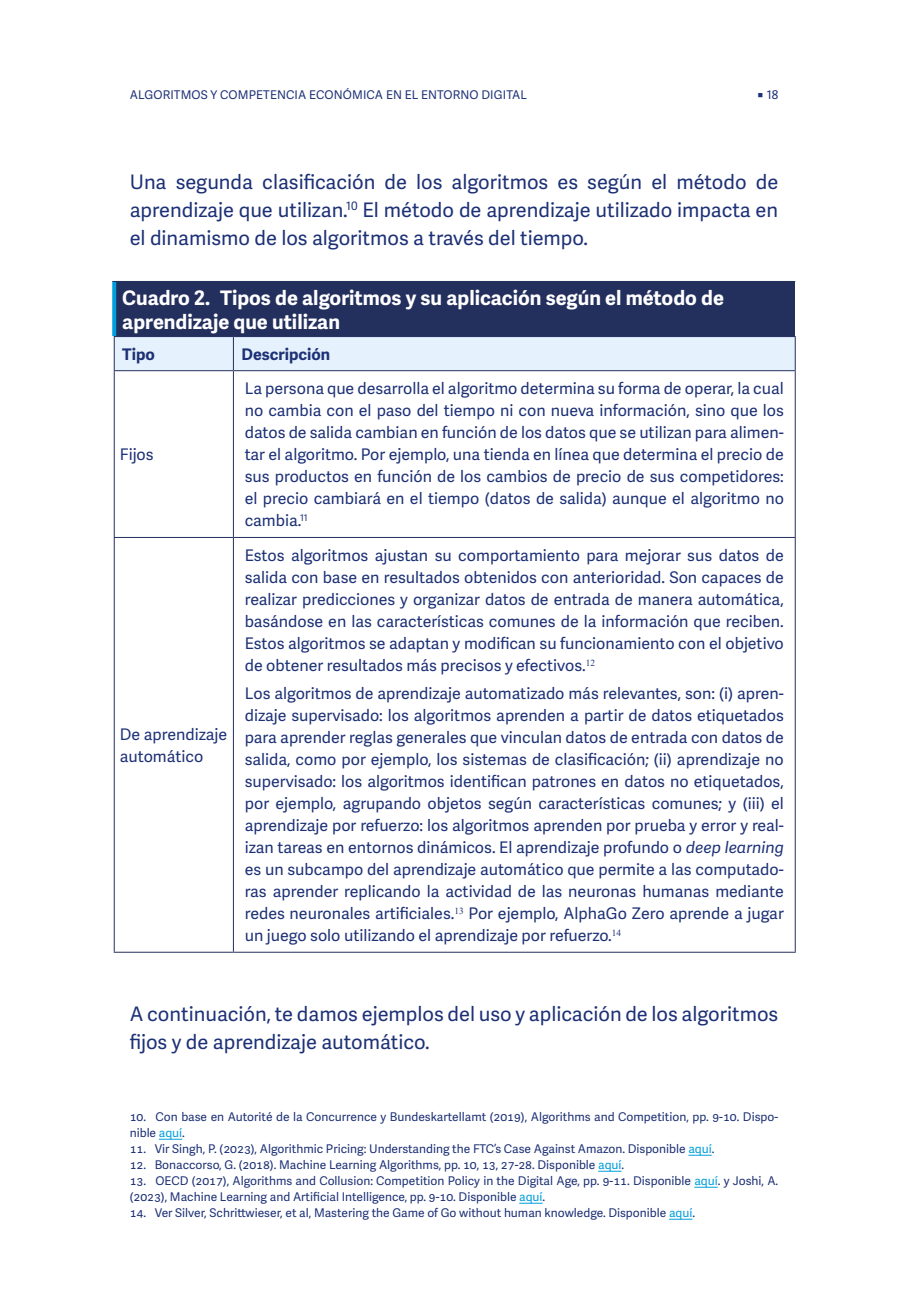
<style>
.page{position:relative;width:908px;height:1304px;background:#fff}
.page>*{position:absolute;margin:0;border:0;box-sizing:border-box;transform-origin:0 0}
.t1{font:20px/28px "Adelle Sans";color:#1d3176;text-align:justify}
.t2{font:700 20px/24px "Adelle Sans";color:#fff}
.t3{font:16px/22px "Adelle Sans";color:#1d3176;text-align:justify}
.t4{font:700 16px "Adelle Sans";color:#1d3176}
.t5{font:12px/16px "Adelle Sans";color:#1d3176}
.s1{font-style:italic}
.s2{color:#009fdd}
</style>
<div class="page">
<div style="left:114px;top:281px;width:680px;height:56px;background:#232f5d"></div>
<div style="left:115px;top:337px;width:679px;height:33px;background:#e5f1fc"></div>
<hr style="left:233px;top:337px;width:1px;height:33px;background:#232f5d">
<hr style="left:233px;top:371px;width:1px;height:166px;background:#232f5d">
<hr style="left:114px;top:537px;width:119px;height:1px;background:#232f5d">
<hr style="left:233px;top:537px;width:562px;height:1px;background:#232f5d">
<hr style="left:233px;top:538px;width:1px;height:414px;background:#232f5d">
<hr style="left:112px;top:281px;width:121px;height:1px;background:#232f5d">
<svg style="left:112px;top:282px;width:4px;height:54px"></svg>
<hr style="left:114px;top:371px;width:1px;height:166px;background:#232f5d">
<hr style="left:794px;top:371px;width:1px;height:166px;background:#232f5d">
<hr style="left:114px;top:538px;width:1px;height:414px;background:#232f5d">
<hr style="left:794px;top:538px;width:1px;height:414px;background:#232f5d">
<hr style="left:114px;top:952px;width:119px;height:1px;background:#232f5d">
<hr style="left:233px;top:952px;width:562px;height:1px;background:#232f5d">
<hr style="left:114px;top:337px;width:1px;height:33px;background:#232f5d">
<hr style="left:233px;top:336px;width:562px;height:1px;background:#232f5d">
<hr style="left:794px;top:337px;width:1px;height:33px;background:#232f5d">
<hr style="left:114px;top:370px;width:119px;height:1px;background:#232f5d">
<hr style="left:233px;top:370px;width:562px;height:1px;background:#232f5d">
<svg style="left:159px;top:1139px;width:23px;height:1px"></svg>
<svg style="left:688px;top:1155px;width:23px;height:1px"></svg>
<svg style="left:598px;top:1171px;width:23px;height:1px"></svg>
<svg style="left:694px;top:1187px;width:23px;height:1px"></svg>
<svg style="left:519px;top:1203px;width:23px;height:1px"></svg>
<svg style="left:669px;top:1219px;width:23px;height:1px"></svg>
<p class="t5" style="left:130px;top:87px;width:398px">ALGORITMOS Y COMPETENCIA ECONÓMICA EN EL ENTORNO DIGITAL</p>
<p class="t5" style="left:756px;top:87px;width:23px">◼ 18</p>
<p class="t1" style="left:130px;top:169px;width:649px">Una segunda clasificación de los algoritmos es según el método de aprendizaje que utilizan.<sup>10</sup> El método de aprendizaje utilizado impacta en el dinamismo de los algoritmos a través del tiempo.</p>
<p class="t2" style="left:122px;top:286px;width:603px">Cuadro 2. Tipos de algoritmos y su aplicación según el método de aprendizaje que utilizan</p>
<p class="t4" style="left:122px;top:344px;width:34px">Tipo</p>
<p class="t4" style="left:241px;top:344px;width:90px">Descripción</p>
<p class="t3" style="left:120px;top:444px;width:35px">Fijos</p>
<p class="t3" style="left:120px;top:724px;width:109px">De aprendizaje automático</p>
<p class="t3" style="left:245px;top:378px;width:540px">La persona que desarrolla el algoritmo determina su forma de operar, la cual no cambia con el paso del tiempo ni con nueva información, sino que los datos de salida cambian en función de los datos que se utilizan para alimen&shy;tar el algoritmo. Por ejemplo, una tienda en línea que determina el precio de sus productos en función de los cambios de precio de sus competidores: el precio cambiará en el tiempo (datos de salida) aunque el algoritmo no cambia.<sup>11</sup></p>
<p class="t3" style="left:245px;top:545px;width:540px">Estos algoritmos ajustan su comportamiento para mejorar sus datos de salida con base en resultados obtenidos con anterioridad. Son capaces de realizar predicciones y organizar datos de entrada de manera automática, basándose en las características comunes de la información que reciben.<br>Estos algoritmos se adaptan y modifican su funcionamiento con el objetivo de obtener resultados más precisos y efectivos.<sup>12</sup></p>
<p class="t3" style="left:245px;top:683px;width:540px">Los algoritmos de aprendizaje automatizado más relevantes, son: (i) apren&shy;dizaje supervisado: los algoritmos aprenden a partir de datos etiquetados para aprender reglas generales que vinculan datos de entrada con datos de salida, como por ejemplo, los sistemas de clasificación; (ii) aprendizaje no supervisado: los algoritmos identifican patrones en datos no etiquetados, por ejemplo, agrupando objetos según características comunes; y (iii) el aprendizaje por refuerzo: los algoritmos aprenden por prueba y error y real&shy;izan tareas en entornos dinámicos. El aprendizaje profundo o <span class="s1">deep learning </span>es un subcampo del aprendizaje automático que permite a las computado&shy;ras aprender replicando la actividad de las neuronas humanas mediante redes neuronales artificiales.<sup>13</sup> Por ejemplo, AlphaGo Zero aprende a jugar un juego solo utilizando el aprendizaje por refuerzo.<sup>14</sup></p>
<p class="t1" style="left:130px;top:1000px;width:649px">A continuación, te damos ejemplos del uso y aplicación de los algoritmos fijos y de aprendizaje automático.</p>
<p class="t5" style="left:130px;top:1109px;width:649px">10. Con base en Autorité de la Concurrence y Bundeskartellamt (2019), Algorithms and Competition, pp. 9-10. Dispo&shy;nible <span class="s2">aquí</span>.</p>
<p class="t5" style="left:130px;top:1141px;width:586px">11. Vir Singh, P. (2023), Algorithmic Pricing: Understanding the FTC’s Case Against Amazon. Disponible <span class="s2">aquí</span>.</p>
<p class="t5" style="left:130px;top:1157px;width:496px">12. Bonaccorso, G. (2018). Machine Learning Algorithms, pp. 10, 13, 27-28. Disponible <span class="s2">aquí</span>.</p>
<p class="t5" style="left:130px;top:1173px;width:649px">13. OECD (2017), Algorithms and Collusion: Competition Policy in the Digital Age, pp. 9-11. Disponible <span class="s2">aquí</span>. y Joshi, A. (2023), Machine Learning and Artificial Intelligence, pp. 9-10. Disponible <span class="s2">aquí</span>.</p>
<p class="t5" style="left:130px;top:1205px;width:566px">14. Ver Silver, Schrittwieser, et al, Mastering the Game of Go without human knowledge. Disponible <span class="s2">aquí</span>.</p>
</div>
